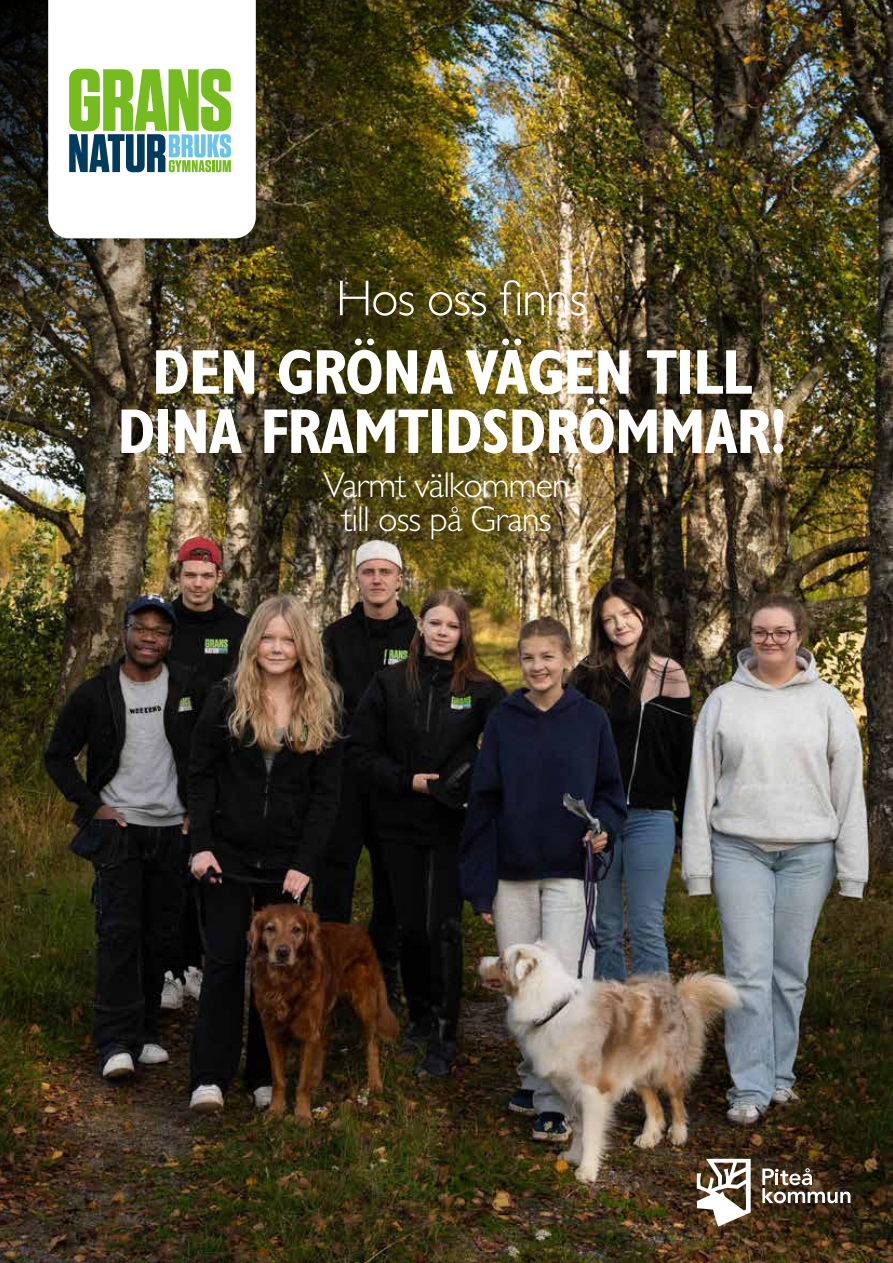
<style>
.page{position:relative;width:893px;height:1263px;background:#fff}
.page>*{position:absolute;margin:0;border:0;box-sizing:border-box;transform-origin:0 0}
.t1{font:700 condensed 63.45px/59.2px "Gill Sans Std";letter-spacing:-.025em;color:#fff;text-align:center}
.t2{font:300 50.7px "Gill Sans Std";letter-spacing:-.025em;color:#fff}
.t3{font:300 36px/34.5px "Gill Sans Std";letter-spacing:-.025em;color:#fff;text-align:center}
</style>
<div class="page">
<img style="left:0;top:0;width:893px;height:1263px">
<svg style="left:697px;top:1159px;width:54px;height:67px"></svg>
<svg style="left:762px;top:1168px;width:88px;height:35px"></svg>
<img style="left:0;top:0;width:469px;height:434px">
<svg style="left:48px;top:0;width:208px;height:238px"></svg>
<svg style="left:69px;top:69px;width:162px;height:103px"></svg>
<p class="t2" style="left:336px;top:270px;width:253px">Hos oss finns</p>
<p class="t1" style="left:117px;top:342px;width:671px">DEN GRÖNA VÄGEN TILL<br>DINA FRAMTIDSDRÖMMAR!</p>
<p class="t3" style="left:323px;top:468px;width:248px">Varmt välkommen till oss på Grans</p>
</div>
